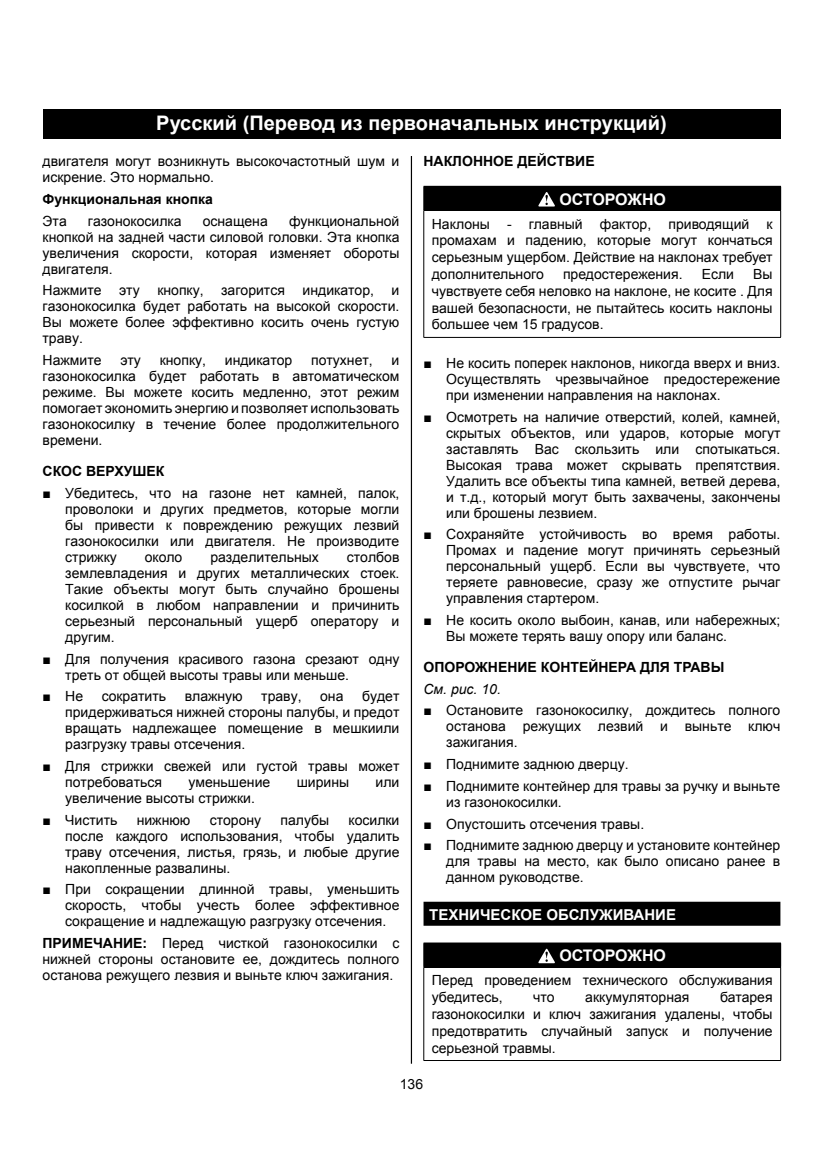
<style>
.page{position:relative;width:823px;height:1163px;background:#fff}
.page>*{position:absolute;margin:0;border:0;box-sizing:border-box;transform-origin:0 0}
.t1{font:700 20px "Arial";color:#fff}
.t2{font:700 16px "Arial";letter-spacing:-.005em;color:#fff}
.t3{font:700 15px "Arial";color:#fff}
.t4{font:14px/16px "Arial";color:#000;text-align:justify}
.t5{font:700 14px/21.6px "Arial";color:#000}
.s1{font-weight:400}
.s2{font-weight:400;font-style:italic}
.s3{font-weight:700}
</style>
<div class="page">
<hr style="left:410px;top:156px;width:2px;height:907px;background:#000">
<div style="left:43px;top:109px;width:737px;height:30px;background:#000"></div>
<div style="left:423px;top:901px;width:357px;height:24px;background:#000"></div>
<div style="left:423px;top:186px;width:357px;height:24px;background:#000"></div>
<hr style="left:423px;top:210px;width:1px;height:127px;background:#000">
<hr style="left:779px;top:210px;width:1px;height:127px;background:#000">
<hr style="left:423px;top:337px;width:357px;height:1px;background:#000">
<svg style="left:423px;top:187px;width:1px;height:23px"></svg>
<hr style="left:423px;top:210px;width:357px;height:1px;background:#000">
<svg style="left:538px;top:192px;width:16px;height:14px"></svg>
<div style="left:423px;top:942px;width:357px;height:24px;background:#000"></div>
<hr style="left:423px;top:967px;width:1px;height:93px;background:#000">
<hr style="left:779px;top:967px;width:1px;height:93px;background:#000">
<hr style="left:423px;top:1059px;width:357px;height:1px;background:#000">
<svg style="left:423px;top:943px;width:1px;height:23px"></svg>
<hr style="left:423px;top:966px;width:357px;height:1px;background:#000">
<svg style="left:538px;top:948px;width:16px;height:15px"></svg>
<h1 class="t1" style="left:156px;top:110px;width:511px">Русский (Перевод из первоначальных инструкций)</h1>
<p class="t4" style="left:43px;top:153px;width:358px">двигателя могут возникнуть высокочастотный шум и искрение. Это нормально.</p>
<p class="t5" style="left:43px;top:188px;width:172px">Функциональная кнопка<br><span class="s1">Эта</span></p>
<p class="t5" style="left:423px;top:151px;width:173px">НАКЛОННОЕ ДЕЙСТВИЕ</p>
<p class="t2" style="left:559px;top:188px;width:108px">ОСТОРОЖНО</p>
<p class="t4" style="left:431px;top:215px;width:342px;line-height:16.8px">Наклоны - главный фактор, приводящий к промахам и падению, которые могут кончаться серьезным ущербом. Действие на наклонах требует дополнительного</p>
<p class="t4" style="left:43px;top:213px;width:358px;text-indent:246px">функциональной кнопкой на задней части силовой головки. Эта кнопка увеличения скорости, которая изменяет обороты двигателя.</p>
<p class="t4" style="left:43px;top:282px;width:60px">Нажмите</p>
<p class="t4" style="left:119px;top:282px;width:22px">эту</p>
<p class="t4" style="left:157px;top:282px;width:48px">кнопку,</p>
<p class="t4" style="left:221px;top:282px;width:65px">загорится</p>
<p class="t4" style="left:302px;top:282px;width:73px">индикатор,</p>
<p class="t4" style="left:88px;top:213px;width:95px">газонокосилка</p>
<p class="t4" style="left:202px;top:213px;width:67px">оснащена</p>
<p class="t4" style="left:431px;top:266px;width:342px;line-height:16.8px;text-indent:321px">Вы чувствуете себя неловко на наклоне, не косите . Для вашей безопасности, не пытайтесь косить наклоны большее чем 15 градусов.</p>
<p class="t4" style="left:446px;top:355px;width:335px;text-indent:-23px">■ Не косить поперек наклонов, никогда вверх и вниз.<br>Осуществлять чрезвычайное предостережение при изменении направления на наклонах.</p>
<p class="t4" style="left:446px;top:409px;width:335px;text-indent:-23px">■ Осмотреть на наличие отверстий, колей, камней, скрытых объектов, или ударов, которые могут заставлять Вас скользить или спотыкаться.<br>Высокая трава может скрывать препятствия.<br>Удалить все объекты типа камней, ветвей дерева, и т.д., который могут быть захвачены, закончены или брошены лезвием.</p>
<p class="t4" style="left:446px;top:526px;width:335px;text-indent:-23px">■ Сохраняйте устойчивость во время работы.<br>Промах и падение могут причинять серьезный персональный ущерб. Если вы чувствуете, что теряете равновесие, сразу же отпустите рычаг управления стартером.</p>
<p class="t4" style="left:446px;top:612px;width:335px;text-indent:-23px">■ Не косить около выбоин, канав, или набережных;<br>Вы можете терять вашу опору или баланс.</p>
<p class="t5" style="left:423px;top:656px;width:302px">ОПОРОЖНЕНИЕ КОНТЕЙНЕРА ДЛЯ ТРАВЫ<br><span class="s2">См. рис. 10.</span></p>
<p class="t4" style="left:446px;top:702px;width:335px;text-indent:-23px">■ Остановите газонокосилку, дождитесь полного останова режущих лезвий и выньте ключ зажигания.</p>
<p class="t4" style="left:423px;top:756px;width:206px">■ Поднимите заднюю дверцу.</p>
<p class="t4" style="left:446px;top:778px;width:335px;text-indent:-23px">■ Поднимите контейнер для травы за ручку и выньте из газонокосилки.</p>
<p class="t4" style="left:423px;top:815px;width:222px">■ Опустошить отсечения травы.</p>
<p class="t4" style="left:446px;top:837px;width:335px;text-indent:-23px">■ Поднимите заднюю дверцу и установите контейнер для травы на место, как было описано ранее в данном руководстве.</p>
<p class="t3" style="left:429px;top:904px;width:248px">ТЕХНИЧЕСКОЕ ОБСЛУЖИВАНИЕ</p>
<p class="t2" style="left:559px;top:944px;width:108px">ОСТОРОЖНО</p>
<p class="t4" style="left:431px;top:971px;width:342px;line-height:16.8px">Перед проведением технического обслуживания убедитесь,</p>
<p class="t4" style="left:562px;top:266px;width:121px">предостережения.</p>
<p class="t4" style="left:701px;top:266px;width:34px">Если</p>
<p class="t4" style="left:43px;top:282px;width:358px;text-indent:349px">и газонокосилка будет работать на высокой скорости.<br>Вы можете более эффективно косить очень густую траву.</p>
<p class="t4" style="left:43px;top:352px;width:60px">Нажмите</p>
<p class="t4" style="left:120px;top:352px;width:22px">эту</p>
<p class="t4" style="left:160px;top:352px;width:48px">кнопку,</p>
<p class="t4" style="left:225px;top:352px;width:69px">индикатор</p>
<p class="t4" style="left:311px;top:352px;width:63px">потухнет,</p>
<p class="t4" style="left:43px;top:352px;width:358px;text-indent:349px">и газонокосилка будет работать в автоматическом режиме. Вы можете косить медленно, этот режим помогает экономить энергию и позволяет использовать газонокосилку в течение более продолжительного времени.</p>
<p class="t5" style="left:43px;top:460px;width:123px">СКОС ВЕРХУШЕК</p>
<p class="t4" style="left:65px;top:485px;width:335px;text-indent:-23px">■ Убедитесь, что на газоне нет камней, палок, проволоки и других предметов, которые могли бы привести к повреждению режущих лезвий газонокосилки или двигателя. Не производите стрижку</p>
<p class="t4" style="left:65px;top:549px;width:335px;text-indent:281px">столбов землевладения и других металлических стоек.<br>Такие объекты могут быть случайно брошены косилкой в любом направлении и причинить серьезный персональный ущерб оператору и другим.</p>
<p class="t4" style="left:65px;top:650px;width:335px;text-indent:-23px">■ Для получения красивого газона срезают одну треть от общей высоты травы или меньше.</p>
<p class="t4" style="left:43px;top:688px;width:42px">■ Не</p>
<p class="t4" style="left:102px;top:688px;width:66px">сократить</p>
<p class="t4" style="left:185px;top:688px;width:59px">влажную</p>
<p class="t4" style="left:261px;top:688px;width:42px">траву,</p>
<p class="t4" style="left:320px;top:688px;width:25px">она</p>
<p class="t4" style="left:145px;top:549px;width:39px">около</p>
<p class="t4" style="left:210px;top:549px;width:110px">разделительных</p>
<p class="t4" style="left:65px;top:688px;width:335px;text-indent:296px">будет придерживаться нижней стороны палубы, и предот вращать надлежащее помещение в мешкиили разгрузку травы отсечения.</p>
<p class="t4" style="left:65px;top:758px;width:335px;text-indent:-23px">■ Для стрижки свежей или густой травы может потребоваться</p>
<p class="t4" style="left:188px;top:774px;width:83px">уменьшение</p>
<p class="t4" style="left:296px;top:774px;width:54px">ширины</p>
<p class="t4" style="left:375px;top:774px;width:25px">или</p>
<p class="t4" style="left:65px;top:790px;width:191px">увеличение высоты стрижки.</p>
<p class="t4" style="left:43px;top:811px;width:76px">■ Чистить</p>
<p class="t4" style="left:137px;top:811px;width:55px">нижнюю</p>
<p class="t4" style="left:209px;top:811px;width:53px">сторону</p>
<p class="t4" style="left:280px;top:811px;width:50px">палубы</p>
<p class="t4" style="left:65px;top:811px;width:335px;text-indent:283px">косилки после каждого использования, чтобы удалить траву отсечения, листья, грязь, и любые другие накопленные развалины.</p>
<p class="t4" style="left:65px;top:881px;width:335px;text-indent:-23px">■ При сокращении длинной травы, уменьшить скорость, чтобы учесть более эффективное сокращение и надлежащую разгрузку отсечения.</p>
<p class="t4" style="left:43px;top:935px;width:358px"><span class="s3">ПРИМЕЧАНИЕ:</span> Перед чисткой газонокосилки с нижней стороны остановите ее, дождитесь полного останова режущего лезвия и выньте ключ зажигания.</p>
<p class="t4" style="left:431px;top:988px;width:342px;line-height:16.8px;text-indent:288px">батарея газонокосилки и ключ зажигания удалены, чтобы предотвратить случайный запуск и получение серьезной травмы.</p>
<p class="t4" style="left:533px;top:989px;width:23px">что</p>
<p class="t4" style="left:585px;top:989px;width:106px">аккумуляторная</p>
<p class="t4" style="left:399px;top:1076px;width:25px">136</p>
</div>
